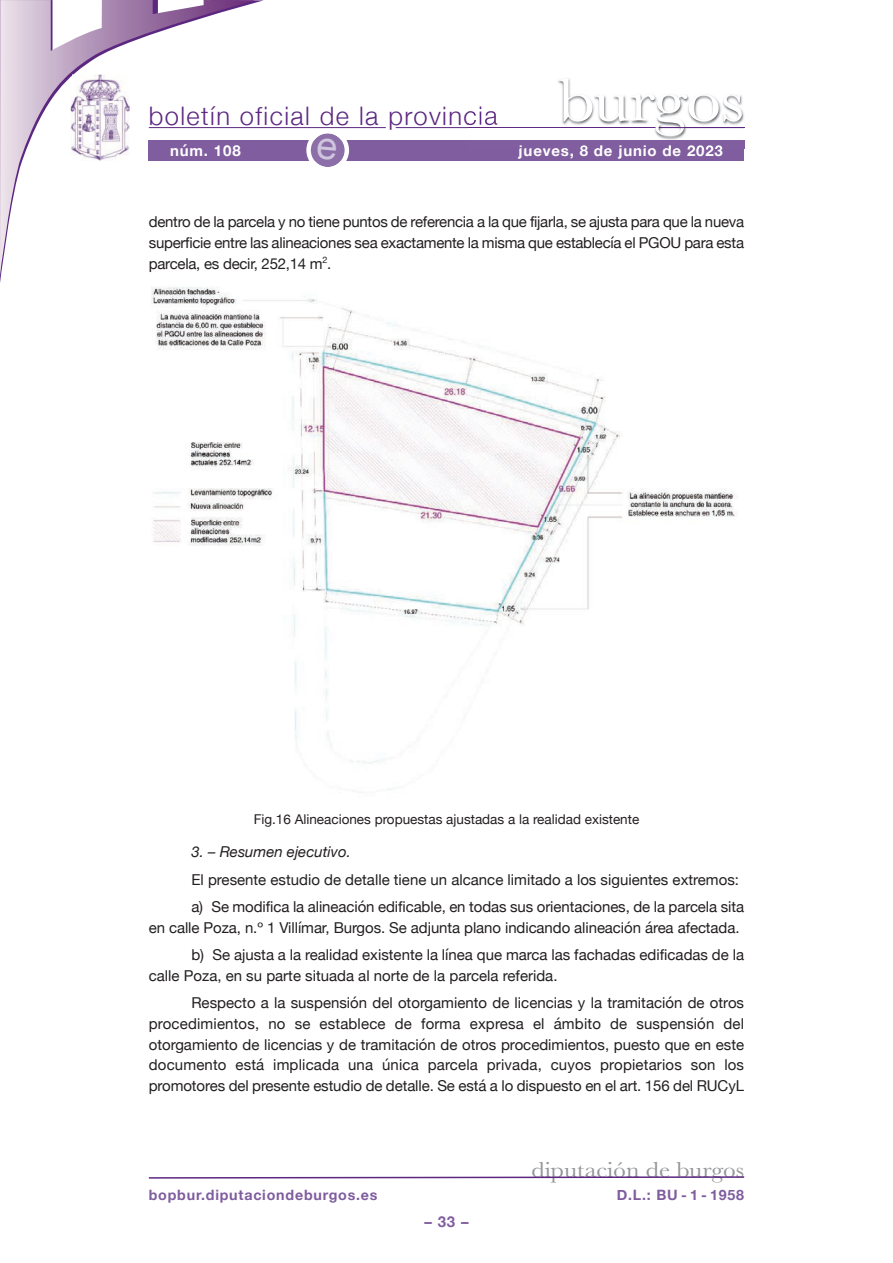
<style>
.page{position:relative;width:893px;height:1263px;background:#fff}
.page>*{position:absolute;margin:0;border:0;box-sizing:border-box;transform-origin:0 0}
.t1{font:63px "Baskerville";letter-spacing:-.01em;color:#fff;scale:1.12 1}
.t2{font:300 25.5px "Helvetica Neue";letter-spacing:.055em;color:#5c2781}
.t3{font:22.5px "Baskerville";color:#939598;scale:1.12 1}
.t4{font:15px/20.7px "Helvetica Neue";letter-spacing:-.005em;color:#231f20}
.t5{font:700 15px "Helvetica Neue";letter-spacing:.055em;color:#fff}
.t6{font:italic 15px "Helvetica Neue";color:#231f20}
.t7{font:700 15px "Helvetica Neue";color:#7f5d9e}
.t8{font:700 14.25px "Helvetica Neue";letter-spacing:.055em;color:#7f5d9e}
.t9{font:13.5px "Helvetica Neue";color:#231f20}
</style>
<div class="page">
<hr style="left:396px;top:127px;width:348px;height:1px;background:#5c2781">
<hr style="left:149px;top:127px;width:237px;height:1px;background:#5c2781">
<svg style="left:0;top:0;width:255px;height:275px"></svg>
<div style="left:149px;top:140px;width:595px;height:20px;background:#7f5d9e"></div>
<svg style="left:148px;top:1176px;width:597px;height:3px"></svg>
<img style="left:468px;top:78px;width:277px;height:71px">
<img style="left:468px;top:127px;width:191px;height:1px">
<img style="left:468px;top:140px;width:276px;height:9px">
<img style="left:518px;top:145px;width:55px;height:4px">
<hr style="left:659px;top:127px;width:85px;height:1px;background:#5c2781">
<img style="left:71px;top:74px;width:59px;height:87px">
<img style="left:151px;top:287px;width:587px;height:503px">
<svg style="left:306px;top:133px;width:43px;height:34px"></svg>
<h2 class="t2" style="left:149px;top:100px;width:350px">boletín oficial de la provincia</h2>
<h1 class="t1" style="left:558px;top:64px;width:168px">burgos</h1>
<p class="t5" style="left:170px;top:141px;width:72px">núm. 108</p>
<p class="t5" style="left:519px;top:141px;width:206px">jueves, 8 de junio de 2023</p>
<p class="t4" style="left:149px;top:211px;width:597px;text-align:justify">dentro de la parcela y no tiene puntos de referencia a la que fijarla, se ajusta para que la nueva superficie entre las alineaciones sea exactamente la misma que establecía el PGOU para esta parcela, es decir, 252,14 m<sup>2</sup>.</p>
<p class="t9" style="left:254px;top:811px;width:387px">Fig.16 Alineaciones propuestas ajustadas a la realidad existente</p>
<p class="t6" style="left:191px;top:843px;width:161px">3. – Resumen ejecutivo.</p>
<p class="t4" style="left:191px;top:865px;width:554px;line-height:27.3px">El presente estudio de detalle tiene un alcance limitado a los siguientes extremos: a) Se modifica la alineación edificable, en todas sus orientaciones, de la parcela sita</p>
<p class="t4" style="left:191px;top:914px;width:554px;line-height:27.3px;text-indent:-43px">en calle Poza, n.º 1 Villímar, Burgos. Se adjunta plano indicando alineación área afectada. b) Se ajusta a la realidad existente la línea que marca las fachadas edificadas de la</p>
<p class="t4" style="left:191px;top:962px;width:554px;line-height:27px;text-indent:-43px">calle Poza, en su parte situada al norte de la parcela referida.<br>Respecto a la suspensión del otorgamiento de licencias y la tramitación de otros</p>
<p class="t4" style="left:149px;top:1013px;width:597px;text-align:justify">procedimientos, no se establece de forma expresa el ámbito de suspensión del otorgamiento de licencias y de tramitación de otros procedimientos, puesto que en este documento está implicada una única parcela privada, cuyos propietarios son los promotores del presente estudio de detalle. Se está a lo dispuesto en el art. 156 del RUCyL</p>
<h3 class="t3" style="left:531px;top:1157px;width:191px">diputación de burgos</h3>
<p class="t8" style="left:149px;top:1186px;width:230px">bopbur.diputaciondeburgos.es</p>
<p class="t8" style="left:617px;top:1186px;width:129px">D.L.: BU - 1 - 1958</p>
<p class="t7" style="left:424px;top:1212px;width:46px">– 33 –</p>
</div>
